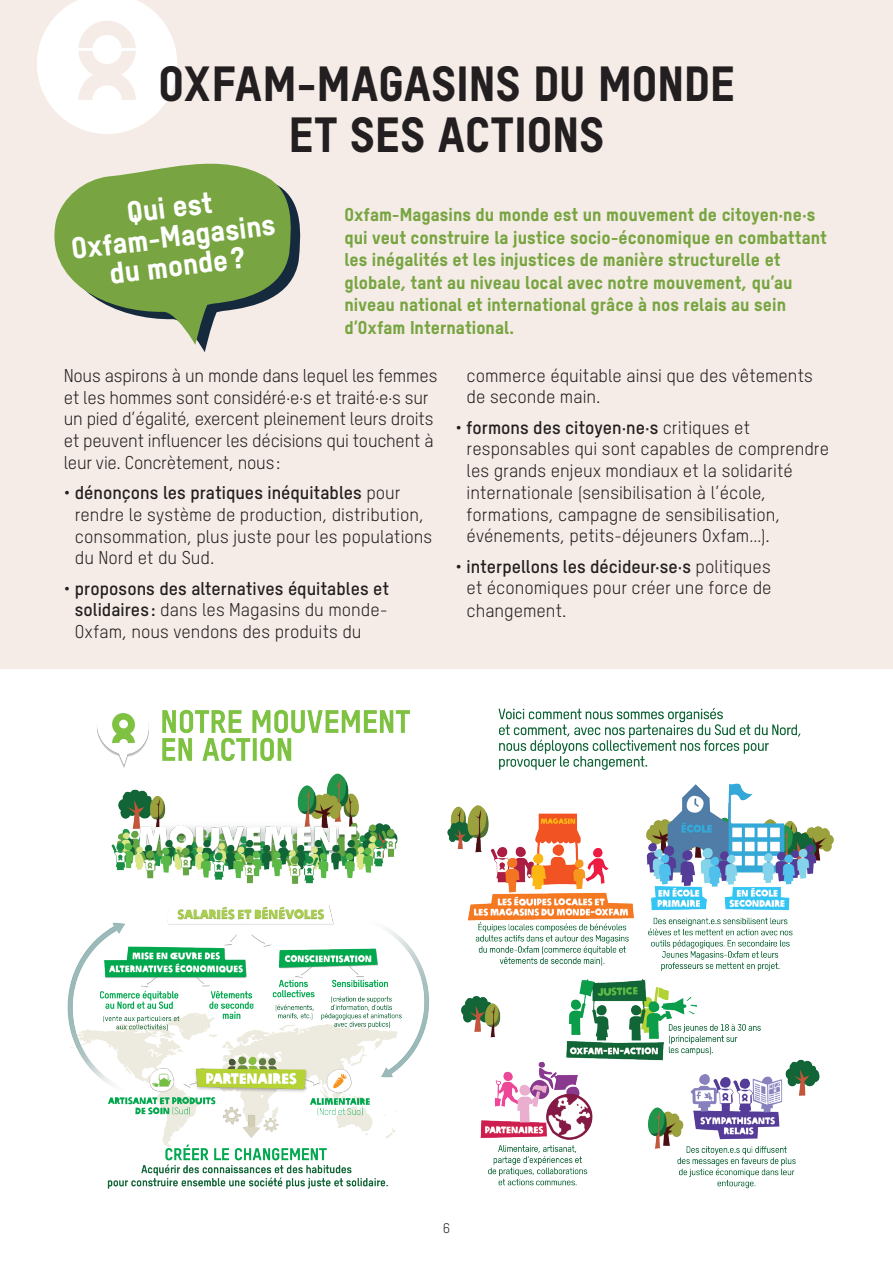
<style>
.page{position:relative;width:893px;height:1263px;background:#f5ece7}
.page>*{position:absolute;margin:0;border:0;box-sizing:border-box;transform-origin:0 0}
.t1{font:48px/51px "T Star Pro Heavy";letter-spacing:.005em;color:#231f20;text-align:center}
.t2{font:29.25px/29.2px "T Star Pro Heavy";color:#fff;text-align:center}
.t3{font:18px/21.8px "T Star Pro Regular";color:#231f20}
.t4{font:18px/22.5px "T Star Pro Heavy";color:#78a541}
.t5{font:18px "T Star Pro Bold";letter-spacing:.005em;color:#231f20}
.t6{font:13.5px "T Star Pro Regular";color:#231f20}
.s1{font-family:"T Star Pro Regular"}
.s2{font-family:"T Star Pro Bold"}
</style>
<div class="page">
<svg style="left:37px;top:0;width:140px;height:134px"></svg>
<div style="left:0;top:670px;width:893px;height:593px;background:#fff"></div>
<img style="left:67px;top:708px;width:767px;height:481px">
<svg style="left:200px;top:203px;width:101px;height:149px"></svg>
<svg style="left:54px;top:163px;width:240px;height:182px;fill:#78a541"></svg>
<h1 class="t1" style="left:159px;top:54px;width:577px">OXFAM-MAGASINS DU MONDE<br>ET SES ACTIONS</h1>
<h2 class="t2" style="left:66px;top:203px;width:207px;rotate:-7deg">Qui est<br>Oxfam-Magasins du monde?</h2>
<p class="t4" style="left:344px;top:202px;width:484px">Oxfam-Magasins du monde est un mouvement de citoyen·ne·s qui veut construire la justice socio-économique en combattant les inégalités et les injustices de manière structurelle et globale, tant au niveau local avec notre mouvement, qu’au niveau national et international grâce à nos relais au sein d’Oxfam International.</p>
<p class="t3" style="left:64px;top:363px;width:375px">Nous aspirons à un monde dans lequel les femmes et les hommes sont considéré·e·s et traité·e·s sur un pied d’égalité, exercent pleinement leurs droits et peuvent influencer les décisions qui touchent à leur vie. Concrètement, nous:</p>
<p class="t5" style="left:64px;top:479px;width:338px"><span class="s1">•</span> dénonçons les pratiques inéquitables <span class="s1">pour</span></p>
<p class="t3" style="left:75px;top:502px;width:359px">rendre le système de production, distribution, consommation, plus juste pour les populations du Nord et du Sud.</p>
<p class="t5" style="left:64px;top:575px;width:327px"><span class="s1">•</span> proposons des alternatives équitables et</p>
<p class="t3" style="left:75px;top:598px;width:314px"><span class="s2">solidaires :</span> dans les Magasins du monde-<br>Oxfam, nous vendons des produits du</p>
<p class="t3" style="left:467px;top:363px;width:348px">commerce équitable ainsi que des vêtements de seconde main.</p>
<p class="t5" style="left:455px;top:414px;width:296px"><span class="s1">•</span> formons des citoyen·ne·s <span class="s1">critiques et</span></p>
<p class="t3" style="left:467px;top:437px;width:364px">responsables qui sont capables de comprendre les grands enjeux mondiaux et la solidarité internationale (sensibilisation à l’école, formations, campagne de sensibilisation, événements, petits-déjeuners Oxfam…).</p>
<p class="t5" style="left:455px;top:553px;width:317px"><span class="s1">•</span> interpellons les décideur·se·s <span class="s1">politiques</span></p>
<p class="t3" style="left:467px;top:576px;width:307px;line-height:22.5px">et économiques pour créer une force de changement.</p>
<p class="t6" style="left:443px;top:1219px;width:8px">6</p>
</div>
